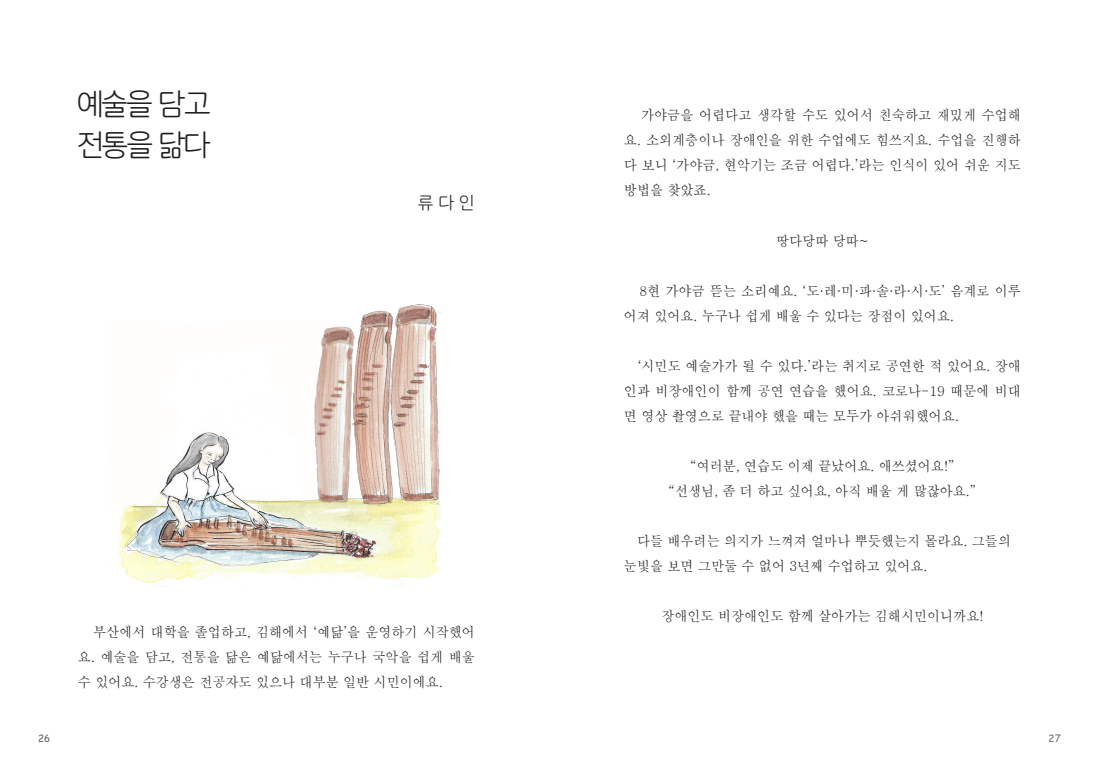
<style>
.page{position:relative;width:1099px;height:784px;background:#fff}
.page>*{position:absolute;margin:0;border:0;box-sizing:border-box;transform-origin:0 0}
.서두{font:30px "TT Gulim L";letter-spacing:-.105em;color:#231f20}
.이름본문{font:17.5px "TT Gulim L";color:#231f20}
.본문내용2{font:13.75px/25px "Batang";color:#231f20;text-align:justify;scale:.95 1}
.t1{font:10px "Comic Sans MS";color:#616164}
.t2{font:10px "Comic Sans MS";color:#6b6b6e}
</style>
<div class="page">
<img style="left:119px;top:432px;width:322px;height:152px">
<img style="left:347px;top:304px;width:96px;height:207px">
<img style="left:302px;top:320px;width:60px;height:190px">
<p class="서두" style="left:77px;top:89px;width:136px">예술을 담고</p>
<p class="서두" style="left:77px;top:130px;width:136px">전통을 닮다</p>
<p class="이름본문" style="left:417px;top:194px;width:59px">류 다 인</p>
<p class="본문내용2" style="left:78px;top:619px;width:419px;text-indent:15px">부산에서 대학을 졸업하고, 김해에서 ‘예닮’을 운영하기 시작했어 요. 예술을 담고, 전통을 닮은 예닮에서는 누구나 국악을 쉽게 배울 수 있어요. 수강생은 전공자도 있으나 대부분 일반 시민이에요.</p>
<p class="본문내용2" style="left:624px;top:103px;width:419px;text-indent:17px">가야금을 어렵다고 생각할 수도 있어서 친숙하고 재밌게 수업해 요. 소외계층이나 장애인을 위한 수업에도 힘쓰지요. 수업을 진행하 다 보니 ‘가야금, 현악기는 조금 어렵다.’라는 인식이 있어 쉬운 지도 방법을 찾았죠.</p>
<p class="본문내용2" style="left:776px;top:228px;width:99px">땅다당따 당따~</p>
<p class="본문내용2" style="left:624px;top:278px;width:419px;text-indent:16px">8현 가야금 뜯는 소리예요. ‘도·레·미·파·솔·라·시·도’ 음계로 이루 어져 있어요. 누구나 쉽게 배울 수 있다는 장점이 있어요.</p>
<p class="본문내용2" style="left:624px;top:353px;width:419px;text-indent:14px">‘시민도 예술가가 될 수 있다.’라는 취지로 공연한 적 있어요. 장애 인과 비장애인이 함께 공연 연습을 했어요. 코로나-19 때문에 비대 면 영상 촬영으로 끝내야 했을 때는 모두가 아쉬워했어요.</p>
<p class="본문내용2" style="left:690px;top:453px;width:280px">“여러분, 연습도 이제 끝났어요. 애쓰셨어요!”</p>
<p class="본문내용2" style="left:668px;top:478px;width:325px">“선생님, 좀 더 하고 싶어요, 아직 배울 게 많잖아요.”</p>
<p class="본문내용2" style="left:624px;top:528px;width:409px;text-indent:13px">다들 배우려는 의지가 느껴져 얼마나 뿌듯했는지 몰라요. 그들의 눈빛을 보면 그만둘 수 없어 3년째 수업하고 있어요.</p>
<p class="본문내용2" style="left:661px;top:603px;width:340px">장애인도 비장애인도 함께 살아가는 김해시민이니까요!</p>
<p class="t1" style="left:38px;top:730px;width:14px">26</p>
<p class="t2" style="left:1048px;top:730px;width:14px">27</p>
</div>
